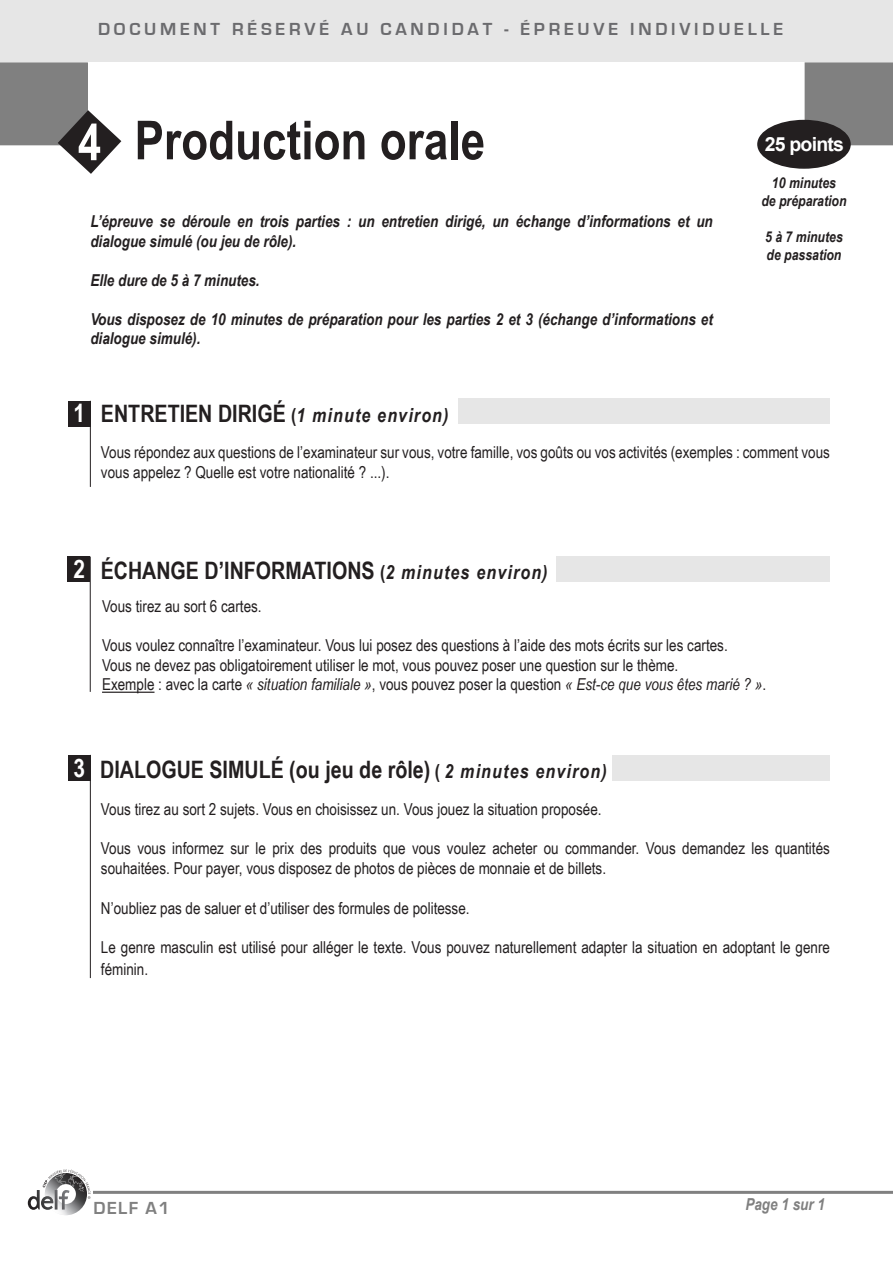
<style>
.page{position:relative;width:893px;height:1263px;background:#fff}
.page>*{position:absolute;margin:0;border:0;box-sizing:border-box;transform-origin:0 0}
.t1{font:700 53.85px "Arial Narrow";color:#231f20}
.t2{font:700 51px "Arial Narrow";color:#fff}
.t3{font:700 25.5px "Arial Narrow";color:#fff}
.t4{font:700 24px "Arial Narrow";color:#231f20}
.t5{font:700 19.5px "Arial";letter-spacing:-.04em;color:#fff}
.t6{font:700 18px "Eurostile";letter-spacing:.21em;color:#6b6b6e}
.t7{font:700 18px "Eurostile";letter-spacing:.08em;color:#808080}
.t8{font:16.5px/19.8px "Arial Narrow";color:#231f20}
.t9{font:italic 700 16.5px/19.5px "Arial Narrow";color:#231f20}
.t10{font:italic 700 16.5px "Arial Narrow";color:#808080}
.t11{font:italic 700 15px "Arial Narrow";color:#231f20}
.s1{font-size:19.5px}
.s2{font-style:italic;font-size:19.5px}
.s3{font-style:italic}
</style>
<div class="page">
<div style="left:0;top:0;width:893px;height:62px;background:#e6e6e6"></div>
<hr style="left:93px;top:1191px;width:800px;height:3px;background:#808080">
<svg style="left:28px;top:1169px;width:62px;height:46px"></svg>
<div style="left:805px;top:62px;width:88px;height:83px;background:#808080"></div>
<div style="left:758px;top:121px;width:92px;height:47px;background:#231f20;border-radius:50%"></div>
<div style="left:757px;top:120px;width:94px;height:49px;border:2px solid #231f20;border-radius:50%"></div>
<svg style="left:0;top:62px;width:121px;height:112px"></svg>
<hr style="left:90px;top:401px;width:1px;height:86px;background:#231f20">
<div style="left:68px;top:401px;width:22px;height:25px;background:#231f20"></div>
<div style="left:458px;top:399px;width:372px;height:25px;background:#e6e6e6"></div>
<hr style="left:90px;top:557px;width:1px;height:135px;background:#231f20">
<div style="left:68px;top:557px;width:22px;height:25px;background:#231f20"></div>
<div style="left:556px;top:556px;width:274px;height:25px;background:#e6e6e6"></div>
<hr style="left:90px;top:755px;width:1px;height:223px;background:#231f20">
<div style="left:68px;top:755px;width:22px;height:25px;background:#231f20"></div>
<div style="left:612px;top:755px;width:218px;height:25px;background:#e6e6e6"></div>
<hr style="left:102px;top:692px;width:52px;height:1px;background:#231f20">
<p class="t6" style="left:98px;top:19px;width:687px">DOCUMENT RÉSERVÉ AU CANDIDAT - ÉPREUVE INDIVIDUELLE</p>
<p class="t2" style="left:78px;top:104px;width:25px">4</p>
<p class="t1" style="left:135px;top:100px;width:352px">Production orale</p>
<p class="t9" style="left:90px;top:211px;width:624px">L’épreuve se déroule en trois parties : un entretien dirigé, un échange d’informations et un</p>
<p class="t9" style="left:90px;top:231px;width:208px">dialogue simulé (ou jeu de rôle).</p>
<p class="t9" style="left:90px;top:270px;width:171px">Elle dure de 5 à 7 minutes.</p>
<p class="t9" style="left:90px;top:309px;width:624px">Vous disposez de 10 minutes de préparation pour les parties 2 et 3 (échange d’informations et dialogue simulé).</p>
<p class="t3" style="left:74px;top:394px;width:13px">1</p>
<p class="t4" style="left:101px;top:395px;width:349px">ENTRETIEN DIRIGÉ <span class="s1">(</span><span class="s2">1 minute environ)</span></p>
<p class="t5" style="left:765px;top:131px;width:81px">25 points</p>
<p class="t11" style="left:772px;top:172px;width:66px">10 minutes</p>
<p class="t11" style="left:761px;top:190px;width:87px">de préparation</p>
<p class="t11" style="left:765px;top:226px;width:79px">5 à 7 minutes</p>
<p class="t11" style="left:766px;top:244px;width:76px">de passation</p>
<p class="t8" style="left:101px;top:442px;width:730px">Vous répondez aux questions de l’examinateur sur vous, votre famille, vos goûts ou vos activités (exemples : comment vous vous appelez ? Quelle est votre nationalité ? ...).</p>
<p class="t3" style="left:74px;top:550px;width:13px">2</p>
<p class="t4" style="left:101px;top:552px;width:448px">ÉCHANGE D’INFORMATIONS <span class="s1">(</span><span class="s2">2 minutes environ)</span></p>
<p class="t8" style="left:102px;top:595px;width:161px">Vous tirez au sort 6 cartes.</p>
<p class="t8" style="left:102px;top:635px;width:627px">Vous voulez connaître l’examinateur. Vous lui posez des questions à l’aide des mots écrits sur les cartes.</p>
<p class="t8" style="left:102px;top:654px;width:578px">Vous ne devez pas obligatoirement utiliser le mot, vous pouvez poser une question sur le thème.</p>
<p class="t8" style="left:102px;top:674px;width:665px">Exemple : avec la carte <span class="s3">« situation familiale »</span>, vous pouvez poser la question <span class="s3">« Est-ce que vous êtes marié ? »</span>.</p>
<p class="t3" style="left:74px;top:748px;width:13px">3</p>
<p class="t4" style="left:100px;top:751px;width:508px">DIALOGUE SIMULÉ (ou jeu de rôle) <span class="s1">(</span> <span class="s2">2 minutes environ)</span></p>
<p class="t8" style="left:101px;top:799px;width:502px">Vous tirez au sort 2 sujets. Vous en choisissez un. Vous jouez la situation proposée.</p>
<p class="t8" style="left:101px;top:838px;width:730px">Vous vous informez sur le prix des produits que vous voulez acheter ou commander. Vous demandez les quantités</p>
<p class="t8" style="left:101px;top:858px;width:507px">souhaitées. Pour payer, vous disposez de photos de pièces de monnaie et de billets.</p>
<p class="t8" style="left:101px;top:897px;width:370px">N’oubliez pas de saluer et d’utiliser des formules de politesse.</p>
<p class="t8" style="left:101px;top:936px;width:730px;line-height:21.6px">Le genre masculin est utilisé pour alléger le texte. Vous pouvez naturellement adapter la situation en adoptant le genre féminin.</p>
<p class="t7" style="left:94px;top:1198px;width:78px">DELF A1</p>
<p class="t10" style="left:745px;top:1191px;width:81px">Page 1 sur 1</p>
</div>
